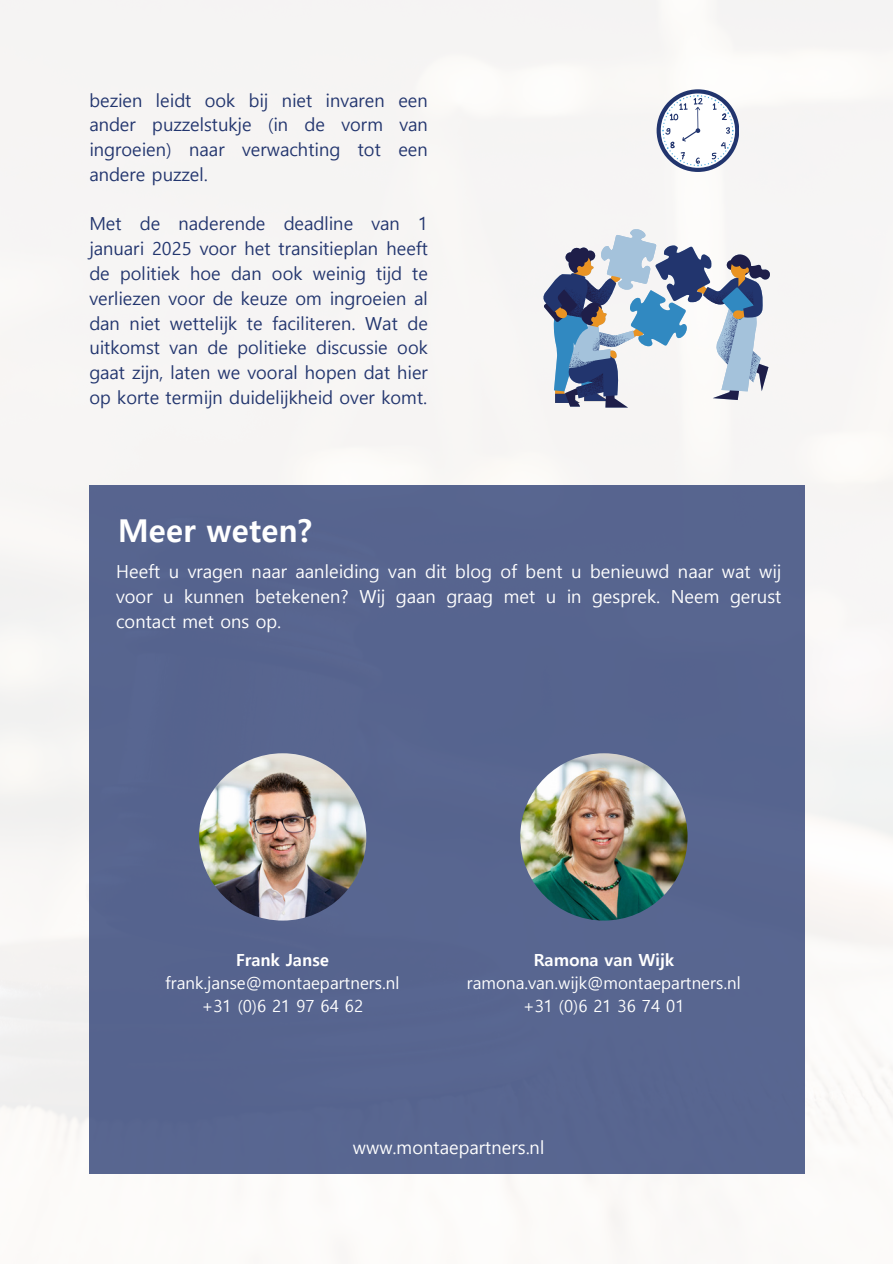
<style>
.page{position:relative;width:893px;height:1264px;background:#fff}
.page>*{position:absolute;margin:0;border:0;box-sizing:border-box;transform-origin:0 0}
.t1{font:700 31.5px "Malgun Gothic";color:#fff}
.t2{font:18px/24.8px "Malgun Gothic";color:#22356e;text-align:justify}
.t3{font:18px/24.8px "Malgun Gothic";color:#fff;text-align:justify}
.t4{font:16.65px "Malgun Gothic";color:#fff}
.t5{font:700 16.65px "Malgun Gothic";color:#fff}
</style>
<div class="page">
<div style="left:0;top:0;width:892px;height:1246px;background:#f6f5f4"></div>
<div style="left:89px;top:485px;width:715px;height:689px;background:#57658f"></div>
<svg style="left:543px;top:228px;width:227px;height:179px"></svg>
<svg style="left:656px;top:89px;width:82px;height:82px"></svg>
<img style="left:199px;top:753px;width:167px;height:167px;border-radius:50%">
<img style="left:520px;top:753px;width:167px;height:167px;border-radius:50%">
<p class="t2" style="left:89px;top:87px;width:340px">bezien leidt ook bij niet invaren een ander puzzelstukje (in de vorm van ingroeien) naar verwachting tot een andere puzzel.</p>
<p class="t2" style="left:89px;top:210px;width:340px">Met de naderende deadline van 1 januari 2025 voor het transitieplan heeft de politiek hoe dan ook weinig tijd te verliezen voor de keuze om ingroeien al dan niet wettelijk te faciliteren. Wat de uitkomst van de politieke discussie ook gaat zijn, laten we vooral hopen dat hier op korte termijn duidelijkheid over komt.</p>
<p class="t1" style="left:118px;top:507px;width:195px">Meer weten?</p>
<p class="t3" style="left:116px;top:558px;width:666px">Heeft u vragen naar aanleiding van dit blog of bent u benieuwd naar wat wij voor u kunnen betekenen? Wij gaan graag met u in gesprek. Neem gerust contact met ons op.</p>
<p class="t5" style="left:236px;top:947px;width:94px">Frank Janse</p>
<h1 class="t4" style="left:166px;top:970px;width:235px">frank.janse@montaepartners.nl</h1>
<p class="t4" style="left:202px;top:993px;width:163px">+31 (0)6 21 97 64 62</p>
<p class="t5" style="left:533px;top:947px;width:142px">Ramona van Wijk</p>
<p class="t4" style="left:467px;top:970px;width:275px">ramona.van.wijk@montaepartners.nl</p>
<p class="t4" style="left:523px;top:993px;width:163px">+31 (0)6 21 36 74 01</p>
<p class="t3" style="left:353px;top:1133px;width:193px">www.montaepartners.nl</p>
</div>
